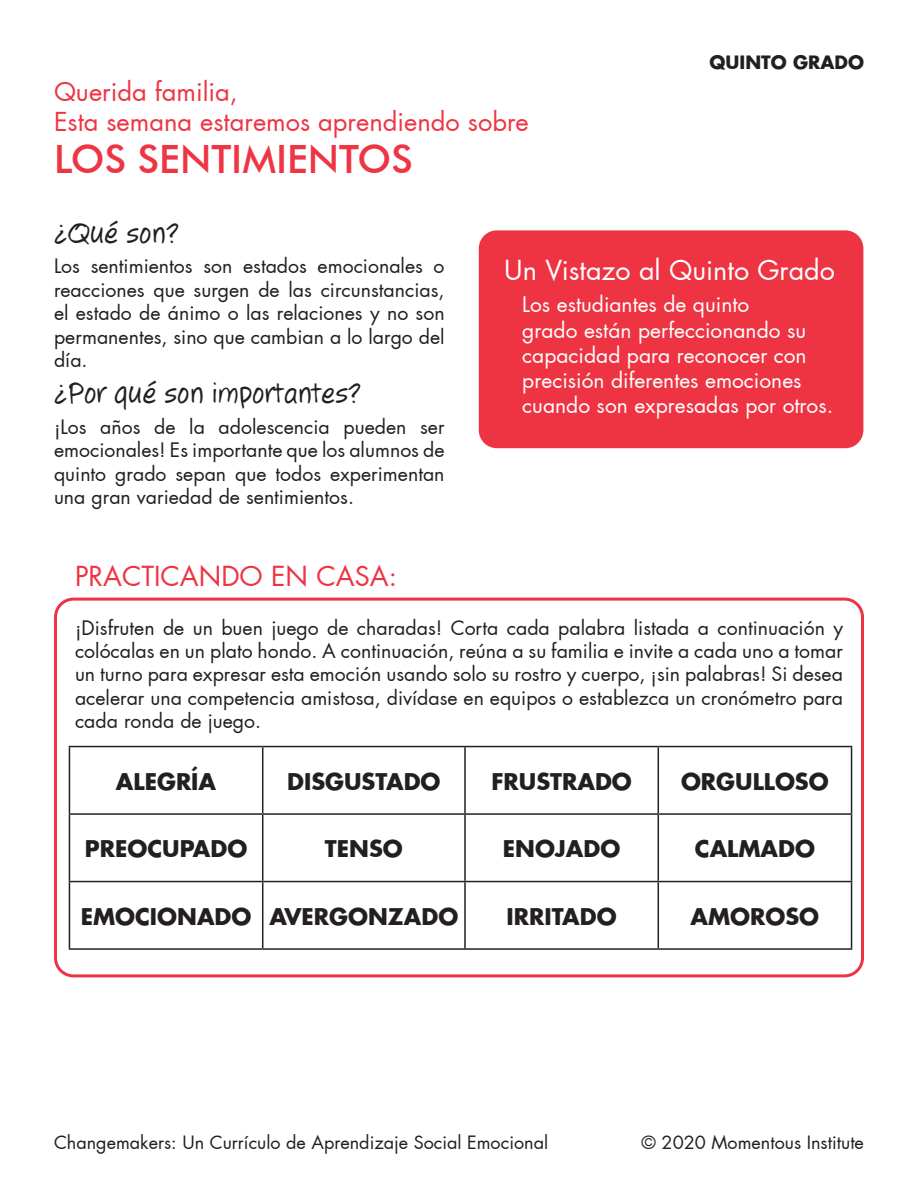
<style>
.page{position:relative;width:918px;height:1188px;background:#fff}
.page>*{position:absolute;margin:0;border:0;box-sizing:border-box;transform-origin:0 0}
.t1{font:500 39px "Futura BT";color:#ee3543}
.t2{font:30px "Jotting";color:#231f20}
.t3{font:27px "Futura";color:#fff}
.t4{font:27px "Futura";color:#ee3342}
.t5{font:25.5px "Futura";color:#ee3543}
.t6{font:700 22.5px "Futura";color:#231f20}
.t7{font:21px/25.2px "Futura";color:#fff}
.t8{font:19.5px/23.4px "Futura";color:#231f20;text-align:justify}
.t9{font:18px "Futura";color:#231f20}
.t10{font:700 18px "Futura";color:#231f20}
</style>
<div class="page">
<div style="left:479px;top:230px;width:384px;height:218px;background:#ee3342;border-radius:18px"></div>
<div style="left:54px;top:598px;width:810px;height:379px;border:3px solid #ee3342;border-radius:18px"></div>
<hr style="left:69px;top:746px;width:194px;height:1px;background:#231f20">
<hr style="left:69px;top:747px;width:1px;height:66px;background:#231f20">
<hr style="left:263px;top:746px;width:202px;height:1px;background:#231f20">
<hr style="left:262px;top:747px;width:1px;height:66px;background:#231f20">
<hr style="left:465px;top:746px;width:193px;height:1px;background:#231f20">
<hr style="left:464px;top:747px;width:2px;height:66px;background:#231f20">
<hr style="left:658px;top:746px;width:194px;height:1px;background:#231f20">
<hr style="left:658px;top:747px;width:1px;height:66px;background:#231f20">
<hr style="left:851px;top:747px;width:1px;height:66px;background:#231f20">
<hr style="left:69px;top:813px;width:194px;height:2px;background:#231f20">
<hr style="left:69px;top:815px;width:1px;height:66px;background:#231f20">
<hr style="left:263px;top:813px;width:202px;height:2px;background:#231f20">
<hr style="left:262px;top:815px;width:1px;height:66px;background:#231f20">
<hr style="left:465px;top:813px;width:193px;height:2px;background:#231f20">
<hr style="left:464px;top:815px;width:2px;height:66px;background:#231f20">
<hr style="left:658px;top:813px;width:194px;height:2px;background:#231f20">
<hr style="left:658px;top:815px;width:1px;height:66px;background:#231f20">
<hr style="left:851px;top:815px;width:1px;height:66px;background:#231f20">
<hr style="left:69px;top:881px;width:194px;height:1px;background:#231f20">
<hr style="left:69px;top:882px;width:1px;height:66px;background:#231f20">
<hr style="left:263px;top:881px;width:202px;height:1px;background:#231f20">
<hr style="left:262px;top:882px;width:1px;height:66px;background:#231f20">
<hr style="left:465px;top:881px;width:193px;height:1px;background:#231f20">
<hr style="left:464px;top:882px;width:2px;height:66px;background:#231f20">
<hr style="left:658px;top:881px;width:194px;height:1px;background:#231f20">
<hr style="left:658px;top:882px;width:1px;height:66px;background:#231f20">
<hr style="left:851px;top:882px;width:1px;height:66px;background:#231f20">
<hr style="left:69px;top:948px;width:194px;height:2px;background:#231f20">
<hr style="left:263px;top:948px;width:202px;height:2px;background:#231f20">
<hr style="left:465px;top:948px;width:193px;height:2px;background:#231f20">
<hr style="left:658px;top:948px;width:194px;height:2px;background:#231f20">
<p class="t5" style="left:54px;top:75px;width:185px">Querida familia,</p>
<p class="t5" style="left:54px;top:106px;width:476px">Esta semana estaremos aprendiendo sobre</p>
<p class="t1" style="left:54px;top:135px;width:360px">LOS SENTIMIENTOS</p>
<p class="t10" style="left:710px;top:50px;width:156px">QUINTO GRADO</p>
<p class="t2" style="left:54px;top:215px;width:126px">¿Qué son?</p>
<p class="t8" style="left:54px;top:255px;width:392px">Los sentimientos son estados emocionales o reacciones que surgen de las circunstancias, el estado de ánimo o las relaciones y no son permanentes, sino que cambian a lo largo del día.</p>
<p class="t2" style="left:54px;top:376px;width:309px">¿Por qué son importantes?</p>
<p class="t8" style="left:54px;top:415px;width:392px">¡Los años de la adolescencia pueden ser emocionales! Es importante que los alumnos de quinto grado sepan que todos experimentan una gran variedad de sentimientos.</p>
<p class="t4" style="left:75px;top:559px;width:324px">PRACTICANDO EN CASA:</p>
<p class="t3" style="left:504px;top:253px;width:332px">Un Vistazo al Quinto Grado</p>
<p class="t7" style="left:522px;top:292px;width:313px">Los estudiantes de quinto<br>grado están perfeccionando su capacidad para reconocer con precisión diferentes emociones cuando son expresadas por otros.</p>
<p class="t8" style="left:75px;top:616px;width:770px">¡Disfruten de un buen juego de charadas! Corta cada palabra listada a continuación y colócalas en un plato hondo. A continuación, reúna a su familia e invite a cada uno a tomar un turno para expresar esta emoción usando solo su rostro y cuerpo, ¡sin palabras! Si desea acelerar una competencia amistosa, divídase en equipos o establezca un cronómetro para cada ronda de juego.</p>
<p class="t6" style="left:116px;top:766px;width:102px">ALEGRÍA</p>
<p class="t6" style="left:287px;top:766px;width:155px">DISGUSTADO</p>
<p class="t6" style="left:491px;top:766px;width:142px">FRUSTRADO</p>
<p class="t6" style="left:681px;top:766px;width:149px">ORGULLOSO</p>
<p class="t6" style="left:85px;top:833px;width:164px">PREOCUPADO</p>
<p class="t6" style="left:325px;top:833px;width:80px">TENSO</p>
<p class="t6" style="left:503px;top:833px;width:119px">ENOJADO</p>
<p class="t6" style="left:695px;top:833px;width:122px">CALMADO</p>
<p class="t6" style="left:81px;top:901px;width:172px">EMOCIONADO</p>
<p class="t6" style="left:269px;top:901px;width:190px">AVERGONZADO</p>
<p class="t6" style="left:507px;top:901px;width:112px">IRRITADO</p>
<p class="t6" style="left:691px;top:901px;width:130px">AMOROSO</p>
<p class="t9" style="left:54px;top:1131px;width:496px">Changemakers: Un Currículo de Aprendizaje Social Emocional</p>
<p class="t9" style="left:642px;top:1131px;width:224px">© 2020 Momentous Institute</p>
</div>
